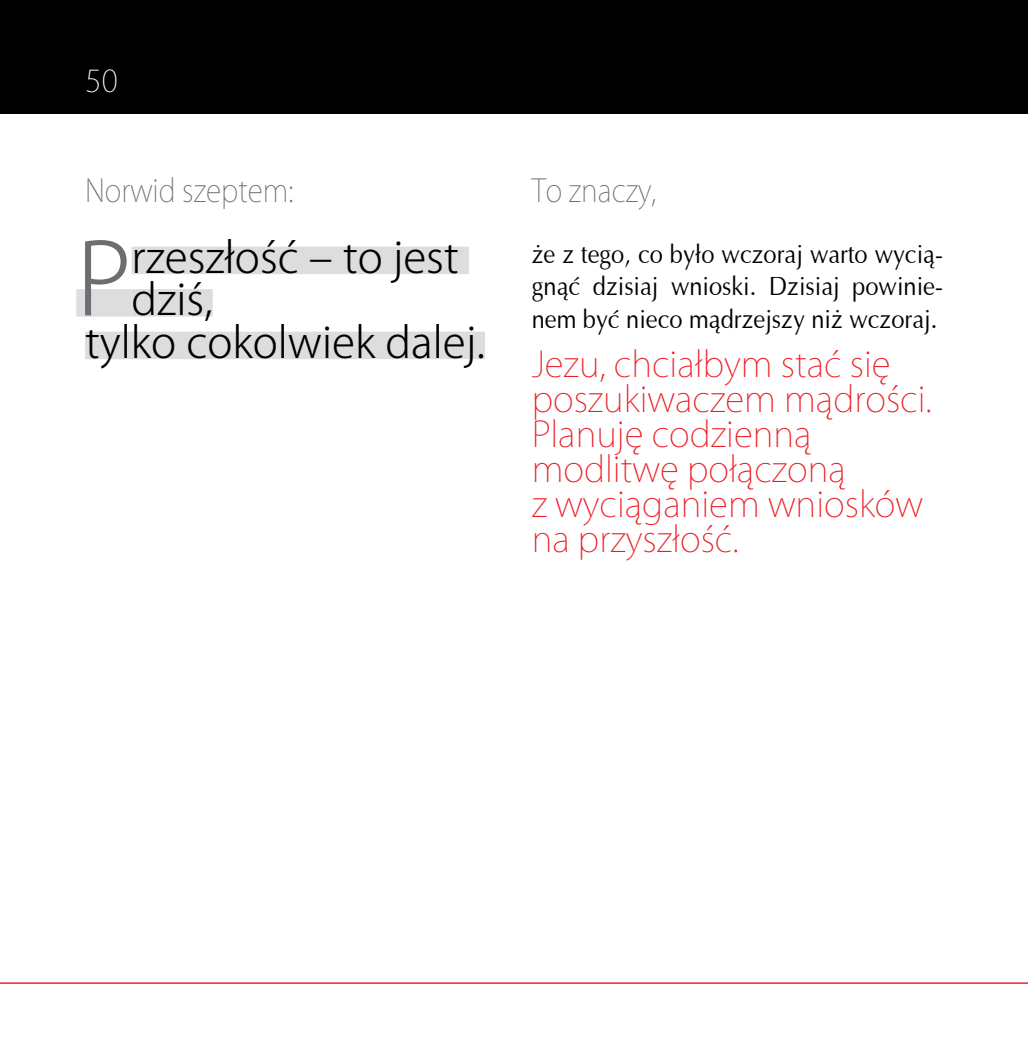
<style>
.page{position:relative;width:1028px;height:1049px;background:#fff}
.page>*{position:absolute;margin:0;border:0;box-sizing:border-box;transform-origin:0 0}
.t1{font:300 98.5px "Koz Go Pr 6 N";color:#6d6e71}
.t2{font:300 42.5px "Koz Go Pr 6 N";color:#000}
.t3{font:200 35px/35px "Koz Go Pr 6 N";color:#ed1d24}
.t4{font:200 31.25px "Koz Go Pr 6 N";color:#6d6e71;scale:.9 1}
.t5{font:200 30px "Koz Go Pr 6 N";color:#fff}
.t6{font:26.25px/32.5px "Ottawa";color:#000;text-align:justify;scale:.9 1}
</style>
<div class="page">
<div style="left:0;top:0;width:1028px;height:113px;background:#000"></div>
<div style="left:76px;top:289px;width:56px;height:28px;background:#dcddde"></div>
<div style="left:132px;top:247px;width:337px;height:27px;background:#dcddde"></div>
<div style="left:132px;top:289px;width:81px;height:28px;background:#dcddde"></div>
<div style="left:85px;top:332px;width:400px;height:27px;background:#dcddde"></div>
<hr style="left:0;top:983px;width:1028px;height:1px;background:#ed1d24">
<p class="t5" style="left:86px;top:64px;width:34px">50</p>
<p class="t4" style="left:85px;top:173px;width:233px">Norwid szeptem:</p>
<h1 class="t1" style="left:76px;top:224px;width:57px">P</h1>
<p class="t2" style="left:132px;top:233px;width:328px">rzeszłość – to jest</p>
<p class="t2" style="left:132px;top:276px;width:83px">dziś,</p>
<p class="t2" style="left:85px;top:318px;width:401px">tylko cokolwiek dalej.</p>
<p class="t4" style="left:531px;top:173px;width:140px">To znaczy,</p>
<p class="t6" style="left:531px;top:238px;width:458px">że z tego, co było wczoraj warto wycią&shy;gnąć dzisiaj wnioski. Dzisiaj powinie&shy;nem być nieco mądrzejszy niż wczoraj.</p>
<p class="t3" style="left:531px;top:347px;width:401px">Jezu, chciałbym stać się poszukiwaczem mądrości.<br>Planuję codzienną modlitwę połączoną<br>z wyciąganiem wniosków na przyszłość.</p>
</div>
